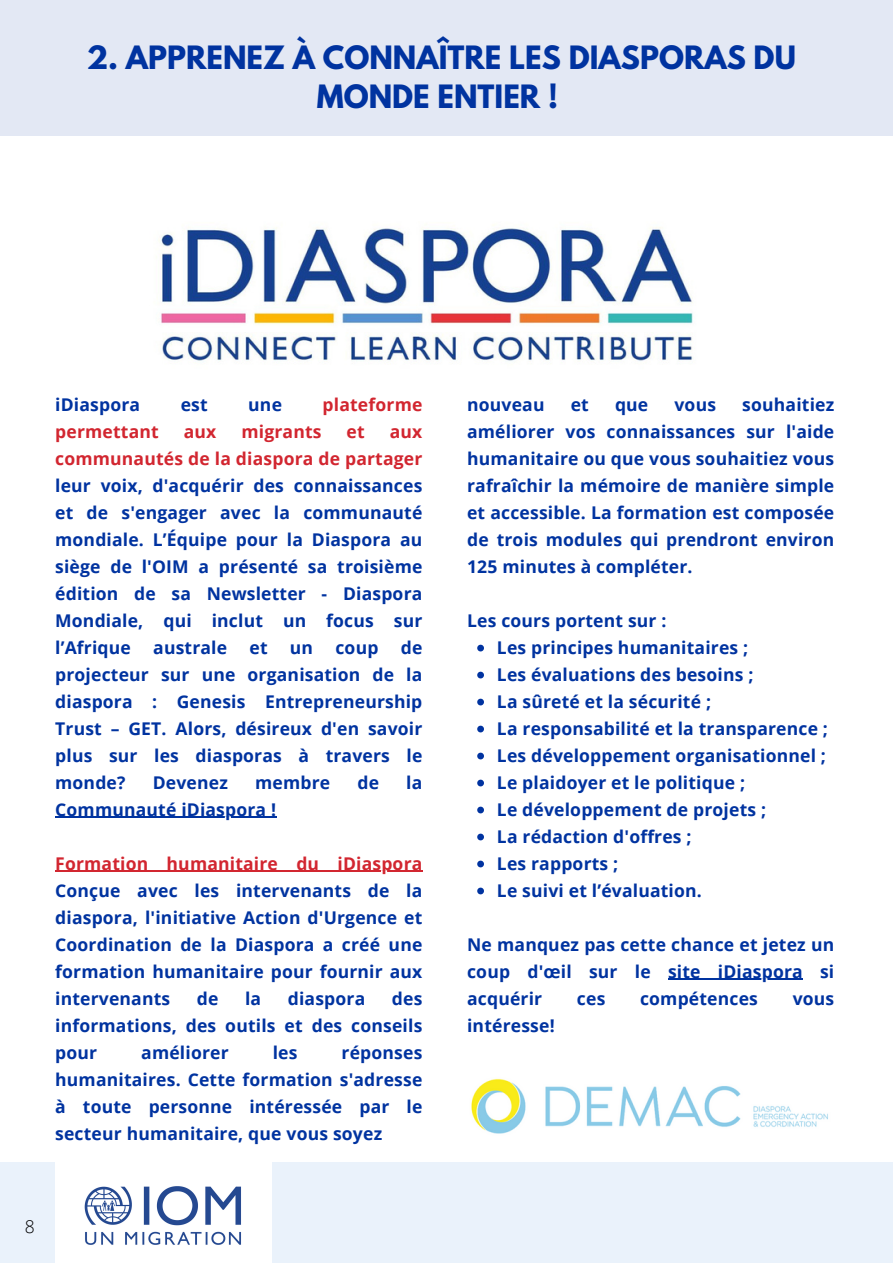
<style>
.page{position:relative;width:893px;height:1264px;background:#fff}
.page>*{position:absolute;margin:0;border:0;box-sizing:border-box;transform-origin:0 0}
.t1{font:700 28.5px/39.3px "League Spartan";color:#0033a0;text-align:center}
.t2{font:700 17.55px/27px "Open Sans";letter-spacing:.01em;color:#0033a0;text-align:justify}
.t3{font:700 17.55px "Open Sans";letter-spacing:.01em;color:#d22630}
.t4{font:300 17.55px "Open Sans";color:#000}
.s1{color:#d22630}
</style>
<div class="page">
<div style="left:0;top:1161px;width:892px;height:101px;background:#eaf2fb"></div>
<img style="left:55px;top:1161px;width:216px;height:101px">
<div style="left:0;top:0;width:892px;height:135px;background:#e3e8f4"></div>
<img style="left:471px;top:1078px;width:357px;height:56px">
<img style="left:159px;top:225px;width:534px;height:136px">
<hr style="left:55px;top:816px;width:221px;height:2px;background:#0033a0">
<hr style="left:55px;top:870px;width:367px;height:1px;background:#d22630">
<svg style="left:477px;top:644px;width:7px;height:7px"></svg>
<svg style="left:477px;top:671px;width:7px;height:7px"></svg>
<svg style="left:477px;top:698px;width:7px;height:7px"></svg>
<svg style="left:477px;top:725px;width:7px;height:7px"></svg>
<svg style="left:477px;top:752px;width:7px;height:7px"></svg>
<svg style="left:477px;top:779px;width:7px;height:7px"></svg>
<svg style="left:477px;top:806px;width:7px;height:7px"></svg>
<svg style="left:477px;top:833px;width:7px;height:7px"></svg>
<svg style="left:477px;top:860px;width:7px;height:7px"></svg>
<svg style="left:477px;top:887px;width:7px;height:7px"></svg>
<hr style="left:668px;top:978px;width:49px;height:1px;background:#0033a0">
<hr style="left:717px;top:978px;width:85px;height:1px;background:#0033a0">
<p class="t1" style="left:87px;top:41px;width:710px">2. APPRENEZ À CONNAÎTRE LES DIASPORAS DU<br>MONDE ENTIER !</p>
<p class="t2" style="left:55px;top:390px;width:86px">iDiaspora</p>
<p class="t2" style="left:181px;top:390px;width:29px">est</p>
<p class="t2" style="left:248px;top:390px;width:35px">une</p>
<p class="t3" style="left:322px;top:392px;width:101px">plateforme</p>
<p class="t3" style="left:55px;top:419px;width:105px">permettant</p>
<p class="t3" style="left:184px;top:419px;width:34px">aux</p>
<p class="t3" style="left:241px;top:419px;width:82px">migrants</p>
<p class="t3" style="left:346px;top:419px;width:20px">et</p>
<p class="t2" style="left:55px;top:417px;width:368px;text-indent:334px"><span class="s1">aux communautés de la diaspora de partager </span>leur voix, d'acquérir des connaissances et de s'engager avec la communauté mondiale. L’Équipe pour la Diaspora au siège de l'OIM a présenté sa troisième édition de sa Newsletter - Diaspora Mondiale, qui inclut un focus sur l’Afrique</p>
<p class="t2" style="left:55px;top:633px;width:368px;text-indent:345px">de projecteur sur une organisation de la diaspora : Genesis Entrepreneurship Trust – GET. Alors, désireux d'en savoir plus sur les diasporas à travers le monde?</p>
<p class="t2" style="left:153px;top:633px;width:75px">australe</p>
<p class="t2" style="left:249px;top:633px;width:20px">et</p>
<p class="t2" style="left:290px;top:633px;width:25px">un</p>
<p class="t2" style="left:335px;top:633px;width:44px">coup</p>
<p class="t2" style="left:153px;top:768px;width:77px">Devenez</p>
<p class="t2" style="left:255px;top:768px;width:77px">membre</p>
<p class="t2" style="left:357px;top:768px;width:23px">de</p>
<p class="t2" style="left:406px;top:768px;width:18px">la</p>
<p class="t2" style="left:55px;top:795px;width:222px">Communauté iDiaspora !</p>
<p class="t2" style="left:55px;top:849px;width:368px"><span class="s1">Formation humanitaire du iDiaspora </span>Conçue avec les intervenants de la diaspora, l'initiative Action d'Urgence et Coordination de la Diaspora a créé une formation humanitaire pour fournir aux intervenants</p>
<p class="t2" style="left:55px;top:984px;width:368px;text-indent:336px">des informations, des outils et des conseils pour</p>
<p class="t2" style="left:197px;top:984px;width:23px">de</p>
<p class="t2" style="left:245px;top:984px;width:18px">la</p>
<p class="t2" style="left:288px;top:984px;width:79px">diaspora</p>
<p class="t2" style="left:55px;top:1038px;width:368px;text-indent:286px">réponses humanitaires. Cette formation s'adresse à toute personne intéressée par le secteur humanitaire, que vous soyez</p>
<p class="t2" style="left:141px;top:1038px;width:89px">améliorer</p>
<p class="t2" style="left:273px;top:1038px;width:26px">les</p>
<p class="t4" style="left:25px;top:1213px;width:11px">8</p>
<p class="t2" style="left:467px;top:390px;width:368px;text-indent:275px">souhaitiez améliorer vos connaissances sur l'aide humanitaire ou que vous souhaitiez vous rafraîchir la mémoire de manière simple et accessible. La formation est composée de trois modules qui prendront environ 125 minutes à compléter.</p>
<p class="t2" style="left:467px;top:606px;width:201px">Les cours portent sur :</p>
<p class="t2" style="left:467px;top:390px;width:79px">nouveau</p>
<p class="t2" style="left:570px;top:390px;width:20px">et</p>
<p class="t2" style="left:615px;top:390px;width:35px">que</p>
<p class="t2" style="left:674px;top:390px;width:43px">vous</p>
<p class="t2" style="left:497px;top:633px;width:253px">Les principes humanitaires ;</p>
<p class="t2" style="left:497px;top:660px;width:258px">Les évaluations des besoins ;</p>
<p class="t2" style="left:497px;top:687px;width:216px">La sûreté et la sécurité ;</p>
<p class="t2" style="left:497px;top:714px;width:332px">La responsabilité et la transparence ;</p>
<p class="t2" style="left:497px;top:741px;width:330px">Les développement organisationnel ;</p>
<p class="t2" style="left:497px;top:768px;width:250px">Le plaidoyer et le politique ;</p>
<p class="t2" style="left:497px;top:795px;width:271px">Le développement de projets ;</p>
<p class="t2" style="left:497px;top:822px;width:196px">La rédaction d'offres ;</p>
<p class="t2" style="left:497px;top:849px;width:123px">Les rapports ;</p>
<p class="t2" style="left:497px;top:876px;width:206px">Le suivi et l’évaluation.</p>
<p class="t2" style="left:467px;top:930px;width:368px">Ne manquez pas cette chance et jetez un coup d'œil sur le site iDiaspora si acquérir</p>
<p class="t2" style="left:577px;top:984px;width:30px">ces</p>
<p class="t2" style="left:640px;top:984px;width:119px">compétences</p>
<p class="t2" style="left:792px;top:984px;width:43px">vous</p>
<p class="t2" style="left:467px;top:1011px;width:89px">intéresse!</p>
</div>
